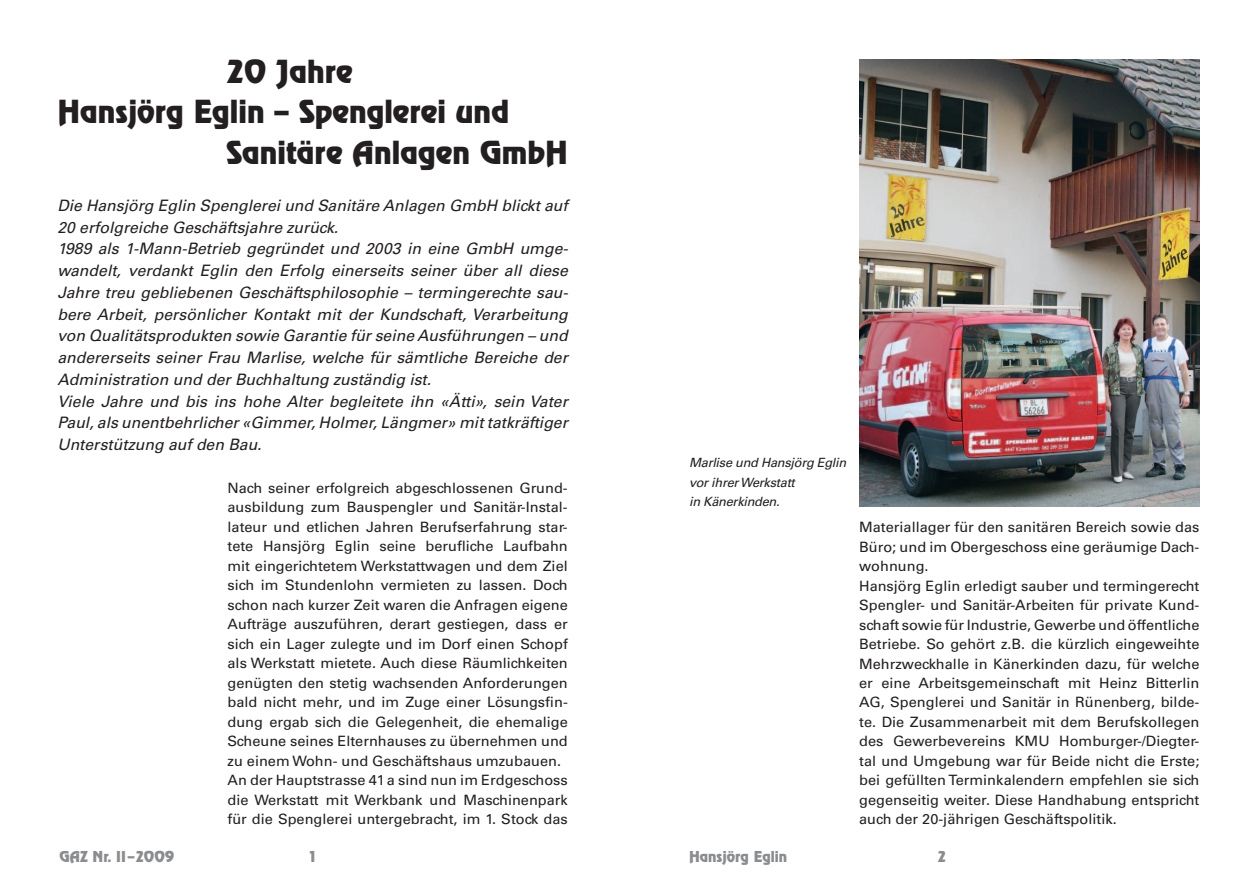
<style>
.page{position:relative;width:1259px;height:893px;background:#fff}
.page>*{position:absolute;margin:0;border:0;box-sizing:border-box;transform-origin:0 0}
.t1{font:28.5px "Revue LT";color:#231f20}
.t2{font:italic 15.75px/21.8px "Univers LT";color:#231f20}
.t3{font:14.25px/19.5px "Univers LT";color:#231f20}
.t4{font:13.5px "Revue LT";color:#8a8c8f}
.t5{font:italic 12.75px/19.5px "Univers LT";letter-spacing:-.02em;color:#231f20}
</style>
<div class="page">
<img style="left:859px;top:60px;width:340px;height:446px">
<h1 class="t1" style="left:227px;top:52px;width:127px">20 Jahre</h1>
<h1 class="t1" style="left:57px;top:93px;width:453px">Hansjörg Eglin – Spenglerei und</h1>
<h1 class="t1" style="left:226px;top:133px;width:343px">Sanitäre Anlagen GmbH</h1>
<p class="t2" style="left:57px;top:195px;width:512px">Die Hansjörg Eglin Spenglerei und Sanitäre Anlagen GmbH blickt auf 20 erfolgreiche Geschäftsjahre zurück.<br>1989 als 1-Mann-Betrieb gegründet und 2003 in eine GmbH umge&shy;wandelt, verdankt Eglin den Erfolg einerseits seiner über all diese Jahre treu gebliebenen Geschäftsphilosophie – termingerechte sau&shy;bere Arbeit, persönlicher Kontakt mit der Kundschaft, Verarbeitung von Qualitätsprodukten sowie Garantie für seine Ausführungen – und andererseits seiner Frau Marlise, welche für sämtliche Bereiche der Administration und der Buchhaltung zuständig ist.<br>Viele Jahre und bis ins hohe Alter begleitete ihn «Ätti», sein Vater Paul, als unentbehrlicher «Gimmer, Holmer, Längmer» mit tatkräftiger Unterstützung auf den Bau.</p>
<p class="t3" style="left:227px;top:478px;width:342px">Nach seiner erfolgreich abgeschlossenen Grund&shy;ausbildung zum Bauspengler und Sanitär-Instal&shy;lateur und etlichen Jahren Berufserfahrung star&shy;tete Hansjörg Eglin seine berufliche Laufbahn mit eingerichtetem Werkstattwagen und dem Ziel sich im Stundenlohn vermieten zu lassen. Doch schon nach kurzer Zeit waren die Anfragen eigene Aufträge auszuführen, derart gestiegen, dass er sich ein Lager zulegte und im Dorf einen Schopf als Werkstatt mietete. Auch diese Räumlichkeiten genügten den stetig wachsenden Anforderungen bald nicht mehr, und im Zuge einer Lösungsfin&shy;dung ergab sich die Gelegenheit, die ehemalige Scheune seines Elternhauses zu übernehmen und zu einem Wohn- und Geschäftshaus umzubauen.<br>An der Hauptstrasse 41a sind nun im Erdgeschoss die Werkstatt mit Werkbank und Maschinenpark für die Spenglerei untergebracht, im 1. Stock das</p>
<p class="t5" style="left:689px;top:453px;width:159px">Marlise und Hansjörg Eglin vor ihrer Werkstatt<br>in Känerkinden.</p>
<p class="t3" style="left:859px;top:517px;width:342px">Materiallager für den sanitären Bereich sowie das Büro; und im Obergeschoss eine geräumige Dach&shy;wohnung.<br>Hansjörg Eglin erledigt sauber und termingerecht Spengler- und Sanitär-Arbeiten für private Kund&shy;schaft sowie für Industrie, Gewerbe und öffentliche Betriebe. So gehört z.B. die kürzlich eingeweihte Mehrzweckhalle in Känerkinden dazu, für welche er eine Arbeitsgemeinschaft mit Heinz Bitterlin AG, Spenglerei und Sanitär in Rünenberg, bilde&shy;te. Die Zusammenarbeit mit dem Berufskollegen des Gewerbevereins KMU Homburger-/Diegter&shy;tal und Umgebung war für Beide nicht die Erste; bei gefüllten Terminkalendern empfehlen sie sich gegenseitig weiter. Diese Handhabung entspricht auch der 20-jährigen Geschäftspolitik.</p>
<p class="t4" style="left:60px;top:847px;width:116px">GAZ Nr. II–2009</p>
<p class="t4" style="left:310px;top:847px;width:7px">1</p>
<p class="t4" style="left:689px;top:847px;width:100px">Hansjörg Eglin</p>
<p class="t4" style="left:938px;top:847px;width:9px">2</p>
</div>
